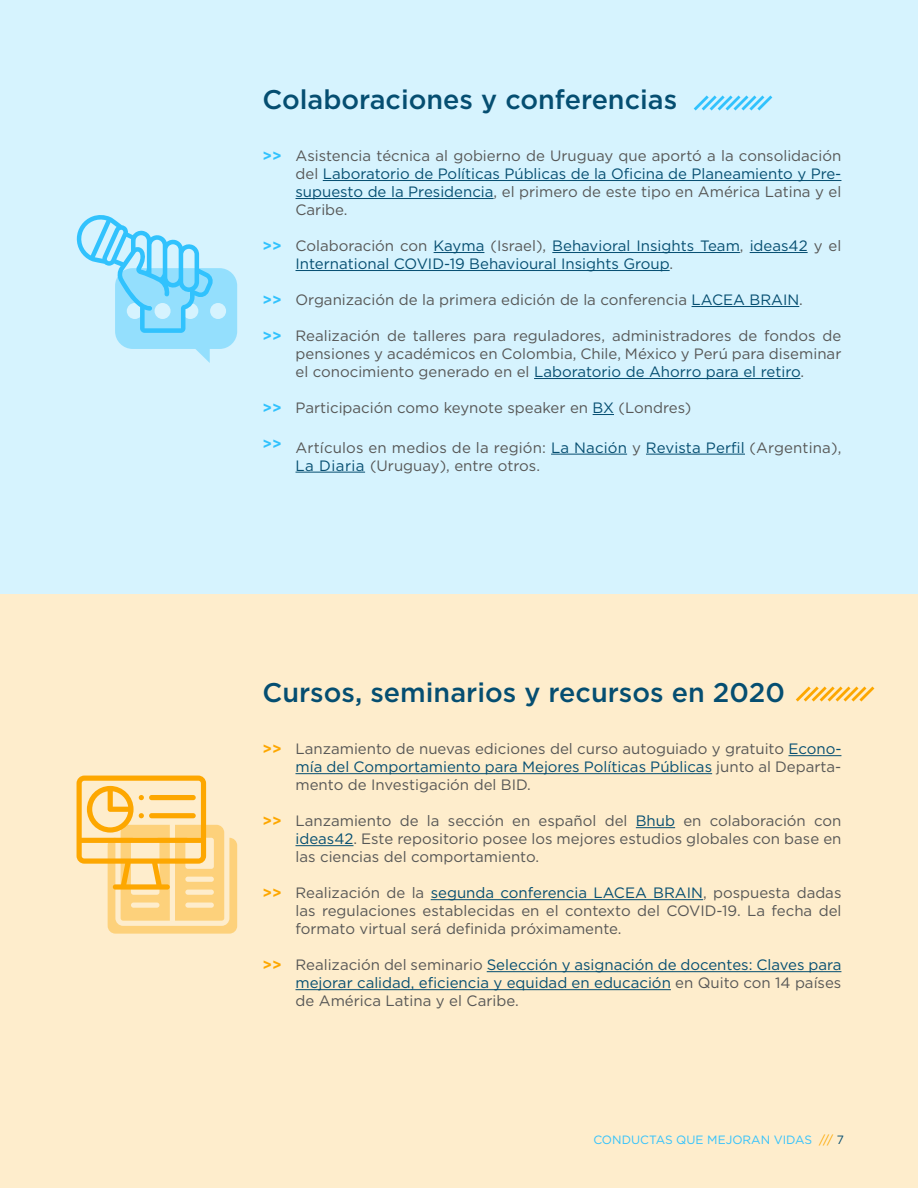
<style>
.page{position:relative;width:918px;height:1188px;background:#fff}
.page>*{position:absolute;margin:0;border:0;box-sizing:border-box;transform-origin:0 0}
.t1{font:500 27px "Gotham";color:#054e71}
.t2{font:15px/18px "Gotham";color:#575756;text-align:justify}
.t3{font:15px/18px "Gotham";color:#054e71}
.t4{font:700 15px "Gotham";color:#31c2fd}
.t5{font:700 15px "Gotham";color:#fda700}
.t6{font:12px "Gotham";color:#31c2fd}
.s1{color:#054e71}
.s2{color:#575756}
.s3{color:#fda700}
</style>
<div class="page">
<div style="left:0;top:0;width:918px;height:594px;background:#d6f3fe"></div>
<div style="left:0;top:594px;width:918px;height:594px;background:#feedcc"></div>
<hr style="left:323px;top:180px;width:518px;height:1px;background:#054e71">
<hr style="left:296px;top:198px;width:198px;height:1px;background:#054e71">
<hr style="left:434px;top:252px;width:50px;height:1px;background:#054e71">
<hr style="left:552px;top:252px;width:188px;height:1px;background:#054e71">
<hr style="left:750px;top:252px;width:58px;height:1px;background:#054e71">
<hr style="left:296px;top:270px;width:374px;height:1px;background:#054e71">
<hr style="left:692px;top:306px;width:107px;height:1px;background:#054e71">
<hr style="left:534px;top:378px;width:267px;height:1px;background:#054e71">
<svg style="left:593px;top:414px;width:21px;height:1px"></svg>
<hr style="left:551px;top:454px;width:76px;height:1px;background:#054e71">
<hr style="left:646px;top:454px;width:99px;height:1px;background:#054e71">
<hr style="left:296px;top:472px;width:69px;height:1px;background:#054e71">
<hr style="left:788px;top:755px;width:53px;height:1px;background:#054e71">
<hr style="left:296px;top:773px;width:416px;height:1px;background:#054e71">
<hr style="left:636px;top:827px;width:39px;height:1px;background:#054e71">
<hr style="left:296px;top:845px;width:58px;height:1px;background:#054e71">
<hr style="left:431px;top:899px;width:272px;height:1px;background:#054e71">
<hr style="left:487px;top:971px;width:354px;height:1px;background:#054e71">
<hr style="left:296px;top:989px;width:375px;height:1px;background:#054e71">
<svg style="left:693px;top:95px;width:80px;height:16px"></svg>
<svg style="left:795px;top:686px;width:80px;height:16px"></svg>
<svg style="left:77px;top:215px;width:160px;height:148px"></svg>
<svg style="left:77px;top:776px;width:160px;height:158px"></svg>
<div style="left:149px;top:795px;width:47px;height:5px;background:#fda700;border-radius:3px"></div>
<div style="left:149px;top:813px;width:47px;height:5px;background:#fda700;border-radius:3px"></div>
<h1 class="t1" style="left:262px;top:82px;width:416px">Colaboraciones y conferencias</h1>
<p class="t4" style="left:262px;top:146px;width:21px">&gt;&gt;</p>
<p class="t4" style="left:262px;top:236px;width:21px">&gt;&gt;</p>
<p class="t4" style="left:262px;top:290px;width:21px">&gt;&gt;</p>
<p class="t4" style="left:262px;top:326px;width:21px">&gt;&gt;</p>
<p class="t4" style="left:262px;top:398px;width:21px">&gt;&gt;</p>
<p class="t4" style="left:262px;top:434px;width:21px">&gt;&gt;</p>
<p class="t2" style="left:296px;top:146px;width:547px">Asistencia técnica al gobierno de Uruguay que aportó a la consolidación del <span class="s1">Laboratorio de Políticas Públicas de la Oficina de Planeamiento y Pre&shy;supuesto de la Presidencia</span>, el primero de este tipo en América Latina y el Caribe.</p>
<p class="t3" style="left:296px;top:236px;width:547px"><span class="s2">Colaboración con</span> Kayma <span class="s2">(Israel),</span> Behavioral Insights Team<span class="s2">,</span> ideas42 <span class="s2">y el<br></span>International COVID-19 Behavioural Insights Group<span class="s2">.</span></p>
<p class="t2" style="left:296px;top:290px;width:509px">Organización de la primera edición de la conferencia <span class="s1">LACEA BRAIN</span>.</p>
<p class="t2" style="left:296px;top:326px;width:547px">Realización de talleres para reguladores, administradores de fondos de pensiones y académicos en Colombia, Chile, México y Perú para diseminar el conocimiento generado en el <span class="s1">Laboratorio de Ahorro para el retiro</span>.</p>
<p class="t2" style="left:296px;top:398px;width:397px">Participación como keynote speaker en <span class="s1">BX</span> (Londres)</p>
<p class="t2" style="left:296px;top:438px;width:547px">Artículos en medios de la región: <span class="s1">La Nación</span> y <span class="s1">Revista Perfil</span> (Argentina),<br><span class="s1">La Diaria</span> (Uruguay), entre otros.</p>
<h1 class="t1" style="left:262px;top:675px;width:524px">Cursos, seminarios y recursos en 2020</h1>
<p class="t5" style="left:262px;top:739px;width:21px">&gt;&gt;</p>
<p class="t5" style="left:262px;top:811px;width:21px">&gt;&gt;</p>
<p class="t5" style="left:262px;top:883px;width:21px">&gt;&gt;</p>
<p class="t5" style="left:262px;top:955px;width:21px">&gt;&gt;</p>
<p class="t2" style="left:296px;top:740px;width:547px">Lanzamiento de nuevas ediciones del curso autoguiado y gratuito <span class="s1">Econo&shy;mía del Comportamiento para Mejores Políticas Públicas</span> junto al Departa&shy;mento de Investigación del BID.</p>
<p class="t2" style="left:296px;top:812px;width:547px">Lanzamiento de la sección en español del <span class="s1">Bhub</span> en colaboración con <span class="s1">ideas42</span>. Este repositorio posee los mejores estudios globales con base en las ciencias del comportamiento.</p>
<p class="t2" style="left:296px;top:884px;width:547px">Realización de la <span class="s1">segunda conferencia LACEA BRAIN</span>, pospuesta dadas las regulaciones establecidas en el contexto del COVID-19. La fecha del formato virtual será definida próximamente.</p>
<p class="t3" style="left:296px;top:956px;width:547px;text-align:justify"><span class="s2">Realización del seminario</span> Selección y asignación de docentes: Claves para mejorar calidad, eficiencia y equidad en educación <span class="s2">en Quito con 14 países de América Latina y el Caribe.</span></p>
<p class="t6" style="left:593px;top:1132px;width:252px">CONDUCTAS QUE MEJORAN VIDAS <span class="s3">///</span> <span class="s1">7</span></p>
</div>
